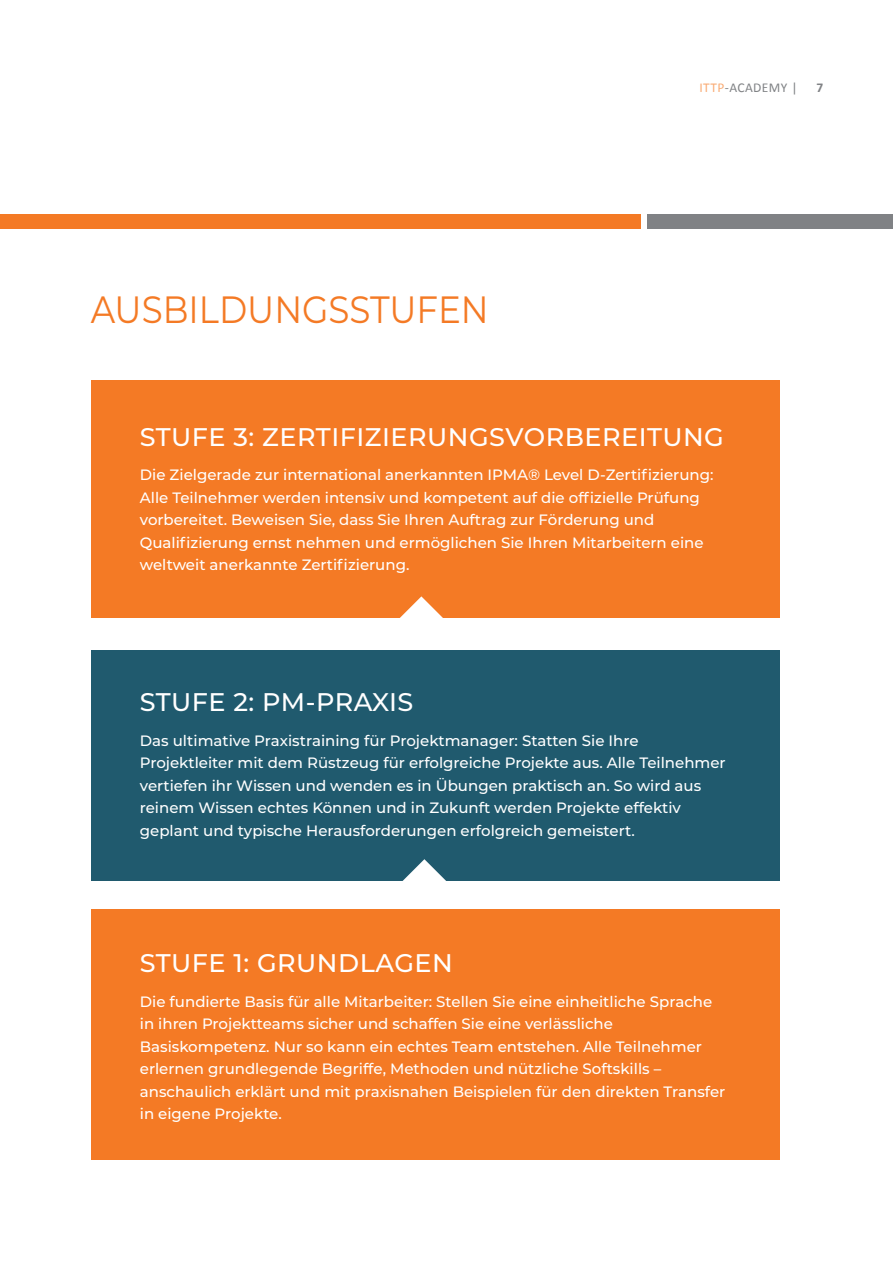
<style>
.page{position:relative;width:893px;height:1263px;background:#fff}
.page>*{position:absolute;margin:0;border:0;box-sizing:border-box;transform-origin:0 0}
.t1{font:37.95px "Montserrat";color:#f47a25;scale:.9 1}
.t2{font:500 25.5px "Montserrat";letter-spacing:.02em;color:#fff}
.t3{font:500 15px/22.5px "Montserrat";color:#fff}
.t4{font:13.5px "Calibri";letter-spacing:.03em;color:#808285}
.t5{font:700 13.5px "Calibri";color:#808285}
.s1{color:#f9ab74}
</style>
<div class="page">
<div style="left:91px;top:380px;width:688px;height:238px;background:#f47a25"></div>
<div style="left:91px;top:650px;width:688px;height:230px;background:#205a6e"></div>
<div style="left:91px;top:909px;width:688px;height:250px;background:#f47a25"></div>
<div style="left:0;top:214px;width:641px;height:15px;background:#f47a25"></div>
<div style="left:647px;top:214px;width:246px;height:15px;background:#808285"></div>
<svg style="left:402px;top:859px;width:44px;height:22px"></svg>
<svg style="left:400px;top:596px;width:43px;height:22px"></svg>
<h1 class="t1" style="left:91px;top:286px;width:444px">AUSBILDUNGSSTUFEN</h1>
<p class="t4" style="left:699px;top:82px;width:100px"><span class="s1">ITTP</span>-ACADEMY |</p>
<p class="t5" style="left:816px;top:82px;width:8px">7</p>
<h2 class="t2" style="left:140px;top:421px;width:586px">STUFE 3: ZERTIFIZIERUNGSVORBEREITUNG</h2>
<p class="t3" style="left:140px;top:464px;width:575px">Die Zielgerade zur international anerkannten IPMA® Level D-Zertifizierung:<br>Alle Teilnehmer werden intensiv und kompetent auf die offizielle Prüfung vorbereitet. Beweisen Sie, dass Sie Ihren Auftrag zur Förderung und Qualifizierung ernst nehmen und ermöglichen Sie Ihren Mitarbeitern eine weltweit anerkannte Zertifizierung.</p>
<h2 class="t2" style="left:140px;top:686px;width:275px">STUFE 2: PM-PRAXIS</h2>
<p class="t3" style="left:140px;top:729px;width:587px">Das ultimative Praxistraining für Projektmanager: Statten Sie Ihre Projektleiter mit dem Rüstzeug für erfolgreiche Projekte aus. Alle Teilnehmer vertiefen ihr Wissen und wenden es in Übungen praktisch an. So wird aus reinem Wissen echtes Können und in Zukunft werden Projekte effektiv geplant und typische Herausforderungen erfolgreich gemeistert.</p>
<h2 class="t2" style="left:140px;top:947px;width:315px">STUFE 1: GRUNDLAGEN</h2>
<p class="t3" style="left:140px;top:990px;width:587px">Die fundierte Basis für alle Mitarbeiter: Stellen Sie eine einheitliche Sprache in ihren Projektteams sicher und schaffen Sie eine verlässliche Basiskompetenz. Nur so kann ein echtes Team entstehen. Alle Teilnehmer erlernen grundlegende Begriffe, Methoden und nützliche Softskills – anschaulich erklärt und mit praxisnahen Beispielen für den direkten Transfer in eigene Projekte.</p>
</div>
